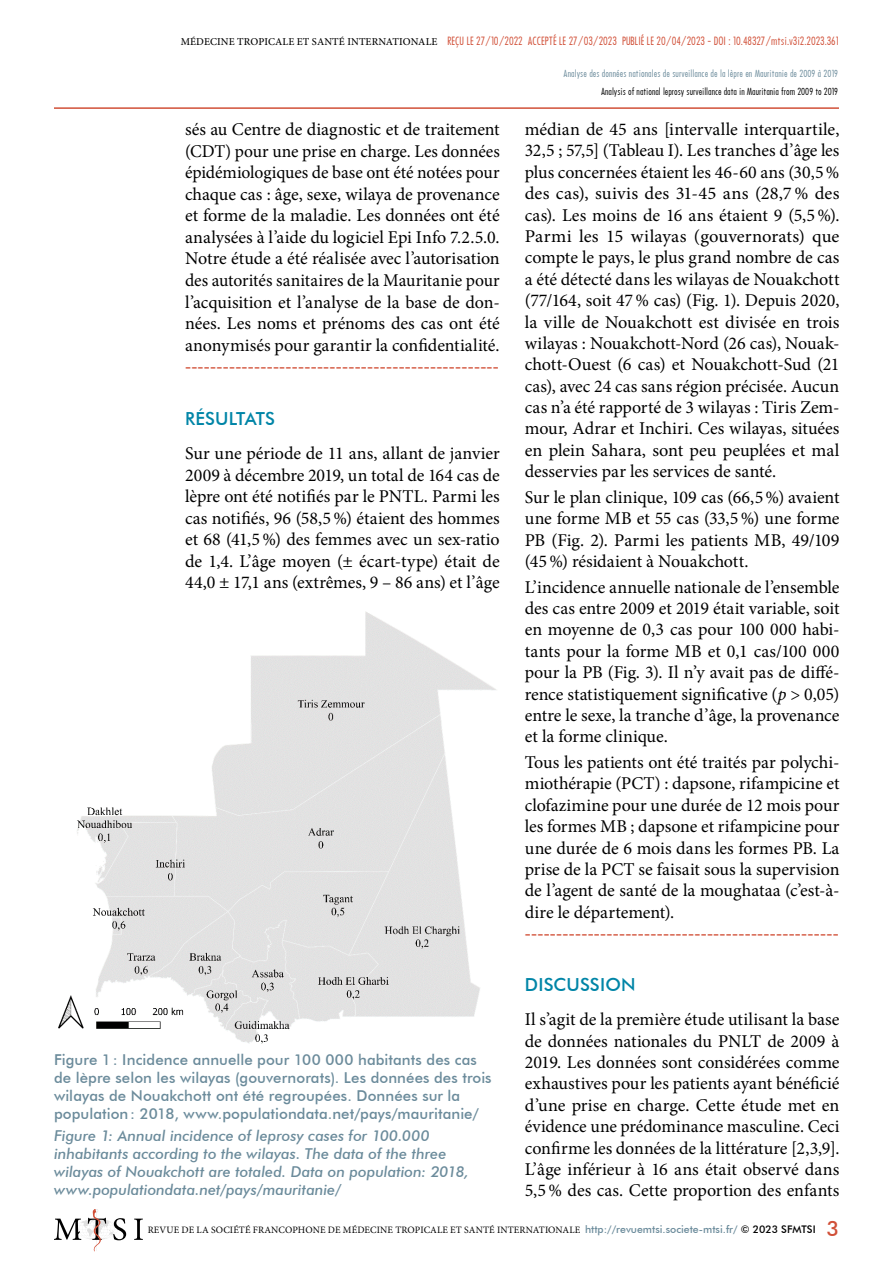
<style>
.page{position:relative;width:893px;height:1263px;background:#fff}
.page>*{position:absolute;margin:0;border:0;box-sizing:border-box;transform-origin:0 0}
.t1{font:18px/21.5px "Minion Pro";color:#000;text-align:justify}
.t2{font:18px "Times New Roman";color:#d15038}
.t3{font:500 18px "Futura BT";letter-spacing:.005em;color:#0085a7}
.t4{font:500 15px/18px "Futura BT";letter-spacing:.005em;color:#6b8b9b}
.t5{font:italic 500 15px/18px "Futura BT";color:#6b8b9b}
.t6{font:500 10.5px "Futura Cond";color:#d15038}
.t7{font:9.75px "Minion Pro";letter-spacing:.01em;color:#000}
.t8{font:500 9px "Futura Cond";letter-spacing:.01em;color:#6b8b9b}
.t9{font:500 9px "Futura Cond";color:#000}
.s1{font-family:"Minion Pro";color:#000}
.s2{font-style:italic}
.s3{font-family:"Futura BT";font-weight:500;font-size:10.5px;color:#6b8b9b}
.s4{font-family:"Futura BT";font-weight:500;font-size:10.5px}
.s5{font-family:"Futura BT";font-weight:500;font-size:21px;color:#d15038}
</style>
<div class="page">
<hr style="left:54px;top:107px;width:785px;height:2px;background:#d15038">
<svg style="left:134px;top:1218px;width:9px;height:22px"></svg>
<svg style="left:54px;top:1209px;width:72px;height:43px"></svg>
<img style="left:58px;top:611px;width:438px;height:433px">
<p class="t6" style="left:181px;top:34px;width:659px"><span class="s1">MÉDECINE TROPICALE ET SANTÉ INTERNATIONALE</span> REÇU LE 27/10/2022 ACCEPTÉ LE 27/03/2023 PUBLIÉ LE 20/04/2023 - DOI : 10.48327/mtsi.v3i2.2023.361</p>
<p class="t1" style="left:185px;top:119px;width:316px">sés au Centre de diagnostic et de traitement (CDT) pour une prise en charge. Les données épidémiologiques de base ont été notées pour chaque cas : âge, sexe, wilaya de provenance et forme de la maladie. Les données ont été analysées à l’aide du logiciel Epi Info 7.2.5.0.<br>Notre étude a été réalisée avec l’autorisation des autorités sanitaires de la Mauritanie pour l’acquisition et l’analyse de la base de don&shy;nées. Les noms et prénoms des cas ont été anonymisés pour garantir la confidentialité.</p>
<p class="t2" style="left:185px;top:354px;width:315px">--------------------------------------------------</p>
<p class="t3" style="left:185px;top:407px;width:92px">RÉSULTATS</p>
<p class="t1" style="left:185px;top:442px;width:316px">Sur une période de 11 ans, allant de janvier 2009 à décembre 2019, un total de 164 cas de lèpre ont été notifiés par le PNTL. Parmi les cas notifiés, 96 (58,5%) étaient des hommes et 68 (41,5%) des femmes avec un sex-ratio de 1,4. L’âge moyen (± écart-type) était de 44,0 ± 17,1 ans (extrêmes, 9 – 86 ans) et l’âge</p>
<p class="t4" style="left:54px;top:1050px;width:439px">Figure 1: Incidence annuelle pour 100 000 habitants des cas de lèpre selon les wilayas (gouvernorats). Les données des trois wilayas de Nouakchott ont été regroupées. Données sur la population: 2018, www.populationdata.net/pays/mauritanie/</p>
<p class="t5" style="left:54px;top:1126px;width:417px">Figure 1: Annual incidence of leprosy cases for 100.000 inhabitants according to the wilayas. The data of the three wilayas of Nouakchott are totaled. Data on population: 2018, www.populationdata.net/pays/mauritanie/</p>
<p class="t8" style="left:564px;top:68px;width:276px">Analyse des données nationales de surveillance de la lèpre en Mauritanie de 2009 à 2019</p>
<p class="t9" style="left:601px;top:86px;width:238px">Analysis of national leprosy surveillance data in Mauritania from 2009 to 2019</p>
<p class="t1" style="left:525px;top:119px;width:316px">médian de 45 ans [intervalle interquartile, 32,5 ; 57,5] (Tableau I). Les tranches d’âge les plus concernées étaient les 46-60 ans (30,5% des cas), suivis des 31-45 ans (28,7% des cas). Les moins de 16 ans étaient 9 (5,5%).<br>Parmi les 15 wilayas (gouvernorats) que compte le pays, le plus grand nombre de cas a été détecté dans les wilayas de Nouakchott (77/164, soit 47% cas) (Fig. 1). Depuis 2020, la ville de Nouakchott est divisée en trois wilayas : Nouakchott-Nord (26 cas), Nouak&shy;chott-Ouest (6 cas) et Nouakchott-Sud (21 cas), avec 24 cas sans région précisée. Aucun cas n’a été rapporté de 3 wilayas : Tiris Zem&shy;mour, Adrar et Inchiri. Ces wilayas, situées en plein Sahara, sont peu peuplées et mal desservies par les services de santé.</p>
<p class="t1" style="left:525px;top:486px;width:316px">Sur le plan clinique, 109 cas (66,5%) avaient une forme MB et 55 cas (33,5%) une forme PB (Fig. 2). Parmi les patients MB, 49/109 (45%) résidaient à Nouakchott.</p>
<p class="t1" style="left:525px;top:576px;width:316px">L’incidence annuelle nationale de l’ensemble des cas entre 2009 et 2019 était variable, soit en moyenne de 0,3 cas pour 100 000 habi&shy;tants pour la forme MB et 0,1 cas/100 000 pour la PB (Fig. 3). Il n’y avait pas de diffé&shy;rence statistiquement significative (<span class="s2">p</span> &gt; 0,05) entre le sexe, la tranche d’âge, la provenance et la forme clinique.</p>
<p class="t1" style="left:525px;top:752px;width:316px">Tous les patients ont été traités par polychi&shy;miothérapie (PCT) : dapsone, rifampicine et clofazimine pour une durée de 12 mois pour les formes MB ; dapsone et rifampicine pour une durée de 6 mois dans les formes PB. La prise de la PCT se faisait sous la supervision de l’agent de santé de la moughataa (c’est-à&shy;dire le département).</p>
<p class="t2" style="left:525px;top:920px;width:315px">--------------------------------------------------</p>
<p class="t3" style="left:525px;top:974px;width:112px">DISCUSSION</p>
<p class="t1" style="left:525px;top:1009px;width:316px">Il s’agit de la première étude utilisant la base de données nationales du PNLT de 2009 à 2019. Les données sont considérées comme exhaustives pour les patients ayant bénéficié d’une prise en charge. Cette étude met en évidence une prédominance masculine. Ceci confirme les données de la littérature [2,3,9].<br>L’âge inférieur à 16 ans était observé dans 5,5% des cas. Cette proportion des enfants</p>
<p class="t7" style="left:148px;top:1223px;width:693px">REVUE DE LA SOCIÉTÉ FRANCOPHONE DE MÉDECINE TROPICALE ET SANTÉ INTERNATIONALE <span class="s3">http://revuemtsi.societe-mtsi.fr/</span> <span class="s4">© 2023 SFMTSI</span> <span class="s5">3</span></p>
</div>
